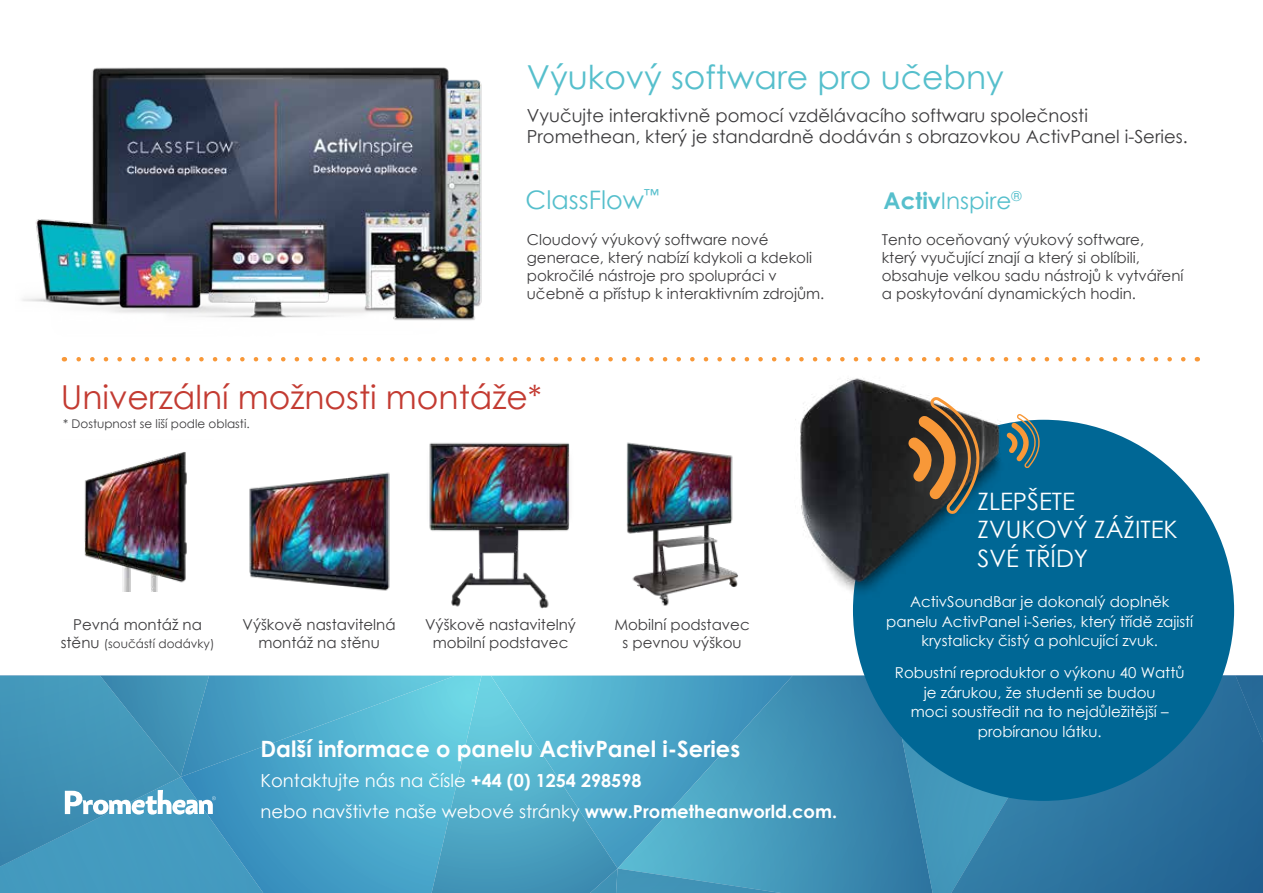
<style>
.page{position:relative;width:1263px;height:893px;background:#fff}
.page>*{position:absolute;margin:0;border:0;box-sizing:border-box;transform-origin:0 0}
.t1{font:33px "Century Gothic";color:#c33b32}
.t2{font:33px "Century Gothic";color:#56bfcc}
.t3{font:25.5px "Century Gothic";color:#56bfcc}
.t4{font:24px/28.5px "Century Gothic";color:#fff}
.t5{font:23.1px "Century Gothic";color:#56bfcc}
.t6{font:700 22.5px "Century Gothic";color:#fff}
.t7{font:18px/21px "Century Gothic";color:#3d3c3e}
.t8{font:18px/30.2px "Century Gothic";color:#fff}
.t9{font:15px/18px "Century Gothic";color:#3d3c3e;text-align:center}
.t10{font:15px/19.5px "Century Gothic";color:#fff;text-align:center}
.t11{font:12px "Century Gothic";color:#3d3c3e}
.s1{font-weight:700}
.s2{font-size:15px}
</style>
<div class="page">
<svg style="left:781px;top:676px;width:482px;height:217px;background:#327ca5"></svg>
<img style="left:249px;top:475px;width:119px;height:114px">
<img style="left:84px;top:452px;width:103px;height:139px">
<img style="left:636px;top:443px;width:63px;height:163px">
<img style="left:368px;top:442px;width:268px;height:167px">
<svg style="left:76px;top:357px;width:1107px;height:4px"></svg>
<svg style="left:0;top:676px;width:781px;height:217px;background:#4ca4c5"></svg>
<img style="left:22px;top:67px;width:460px;height:254px">
<div style="left:853px;top:420px;width:381px;height:381px;background:#006795;border-radius:50%"></div>
<svg style="left:1036px;top:419px;width:4px;height:38px"></svg>
<img style="left:699px;top:357px;width:337px;height:248px">
<svg style="left:908px;top:397px;width:73px;height:118px;background:#725e46"></svg>
<h1 class="t2" style="left:527px;top:54px;width:479px">Výukový software pro učebny</h1>
<p class="t7" style="left:527px;top:105px;width:662px">Vyučujte interaktivně pomocí vzdělávacího softwaru společnosti<br>Promethean, který je standardně dodáván s obrazovkou ActivPanel i-Series.</p>
<h2 class="t3" style="left:526px;top:182px;width:135px">ClassFlow<sup>™</sup></h2>
<h3 class="t5" style="left:883px;top:184px;width:139px"><span class="s1">Activ</span>Inspire<sup>®</sup></h3>
<p class="t9" style="left:527px;top:230px;width:299px;text-align:left">Cloudový výukový software nové generace, který nabízí kdykoli a kdekoli pokročilé nástroje pro spolupráci v učebně a přístup k interaktivním zdrojům.</p>
<h1 class="t1" style="left:61px;top:374px;width:483px">Univerzální možnosti montáže*</h1>
<p class="t11" style="left:63px;top:416px;width:188px">* Dostupnost se liší podle oblasti.</p>
<p class="t9" style="left:73px;top:615px;width:130px">Pevná montáž na</p>
<p class="t11" style="left:61px;top:635px;width:155px"><span class="s2">stěnu</span> (součástí dodávky)</p>
<p class="t9" style="left:243px;top:615px;width:155px">Výškově nastavitelná montáž na stěnu</p>
<p class="t9" style="left:614px;top:615px;width:137px">Mobilní podstavec s pevnou výškou</p>
<p class="t9" style="left:425px;top:615px;width:152px">Výškově nastavitelný mobilní podstavec</p>
<h3 class="t6" style="left:260px;top:732px;width:481px">Další informace o panelu ActivPanel i-Series</h3>
<p class="t8" style="left:260px;top:765px;width:578px">Kontaktujte nás na čísle <span class="s1">+44 (0) 1254 298598<br></span>nebo navštivte naše webové stránky <span class="s1">www.Prometheanworld.com.</span></p>
<p class="t9" style="left:882px;top:230px;width:303px;text-align:left">Tento oceňovaný výukový software,<br>který vyučující znají a který si oblíbili, obsahuje velkou sadu nástrojů k vytváření a poskytování dynamických hodin.</p>
<h3 class="t4" style="left:977px;top:486px;width:202px">ZLEPŠETE<br>ZVUKOVÝ ZÁŽITEK<br>SVÉ TŘÍDY</h3>
<p class="t10" style="left:886px;top:592px;width:309px">ActivSoundBar je dokonalý doplněk panelu ActivPanel i-Series, který třídě zajistí krystalicky čistý a pohlcující zvuk.</p>
<p class="t10" style="left:895px;top:663px;width:291px">Robustní reproduktor o výkonu 40 Wattů je zárukou, že studenti se budou<br>moci soustředit na to nejdůležitější – probíranou látku.</p>
</div>
